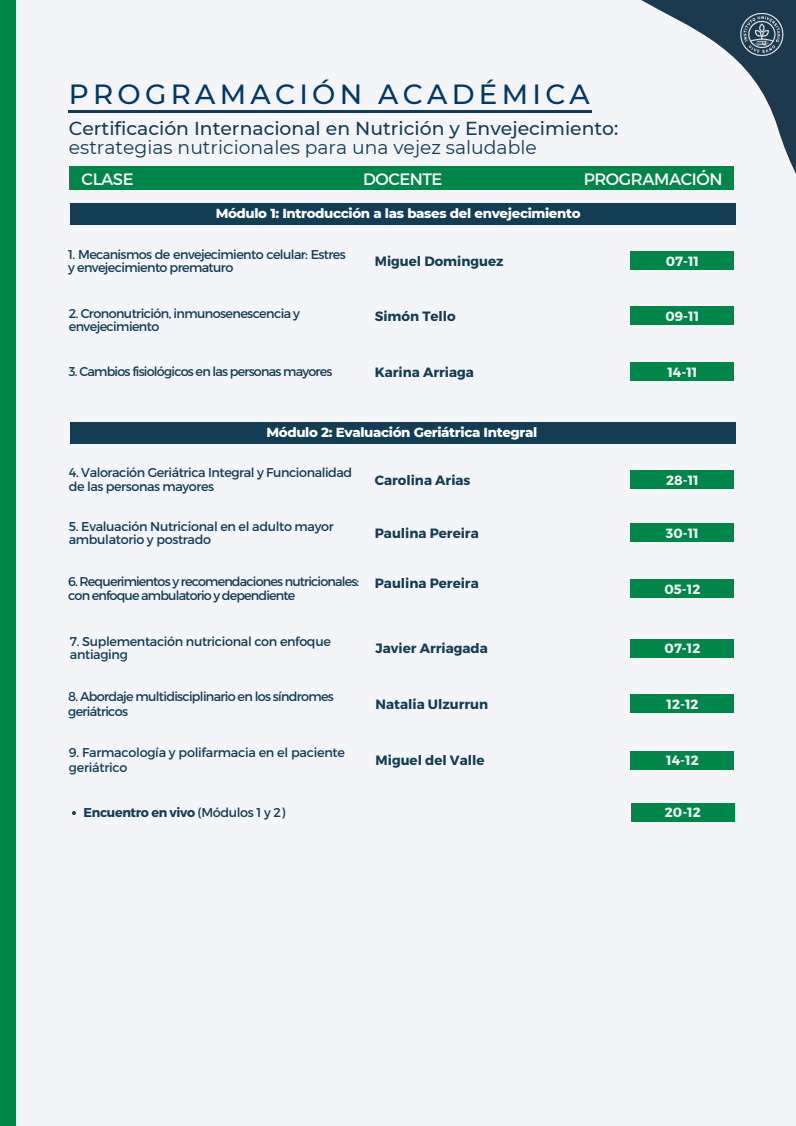
<style>
.page{position:relative;width:796px;height:1126px;background:#fff}
.page>*{position:absolute;margin:0;border:0;box-sizing:border-box;transform-origin:0 0}
.t1{font:500 27.67px "Montserrat";letter-spacing:.155em;color:#023864}
.t2{font:500 18.75px "Montserrat";color:#123d54}
.t3{font:18.75px "Montserrat";color:#123d54}
.t4{font:16.5px "Montserrat";letter-spacing:-.025em;color:#fff}
.t5{font:700 13.42px "Montserrat";color:#123d54}
.t6{font:800 13.35px "Montserrat";letter-spacing:-.025em;color:#fff}
.t7{font:700 13.35px "Montserrat";color:#f3f5f9}
.t8{font:12.75px/13.5px "Montserrat";letter-spacing:-.045em;color:#123d54}
.t9{font:12.75px/13.5px "Montserrat";letter-spacing:-.025em;color:#123d54}
.t10{font:12.75px/13.5px "Montserrat";letter-spacing:-.065em;color:#123d54}
.t11{font:12.75px/15.2px "Montserrat";letter-spacing:-.02em;color:#123d54}
.t12{font:700 12.75px "Montserrat";letter-spacing:-.025em;color:#123d54}
.s1{font-weight:400}
</style>
<div class="page">
<div style="left:0;top:0;width:795px;height:1125px;background:#f3f5f9"></div>
<svg style="left:526px;top:0;width:269px;height:260px"></svg>
<img style="left:731px;top:6px;width:59px;height:59px">
<div style="left:630px;top:251px;width:103px;height:19px;background:#008649"></div>
<div style="left:630px;top:306px;width:103px;height:19px;background:#008649"></div>
<div style="left:630px;top:362px;width:103px;height:19px;background:#008649"></div>
<div style="left:630px;top:579px;width:103px;height:18px;background:#008649"></div>
<div style="left:70px;top:203px;width:665px;height:22px;background:#123d54"></div>
<div style="left:70px;top:421px;width:665px;height:22px;background:#123d54"></div>
<div style="left:0;top:0;width:15px;height:1125px;background:#008649"></div>
<hr style="left:69px;top:110px;width:523px;height:3px;background:#123d54">
<div style="left:630px;top:470px;width:103px;height:18px;background:#008649"></div>
<div style="left:630px;top:638px;width:103px;height:19px;background:#008649"></div>
<div style="left:630px;top:694px;width:103px;height:19px;background:#008649"></div>
<div style="left:630px;top:750px;width:103px;height:19px;background:#008649"></div>
<div style="left:630px;top:523px;width:103px;height:19px;background:#008649"></div>
<div style="left:70px;top:166px;width:663px;height:23px;background:#008649"></div>
<div style="left:631px;top:802px;width:103px;height:19px;background:#008649"></div>
<svg style="left:72px;top:811px;width:4px;height:3px"></svg>
<h1 class="t1" style="left:69px;top:77px;width:522px">PROGRAMACIÓN ACADÉMICA</h1>
<h2 class="t2" style="left:69px;top:116px;width:551px">Certificación Internacional en Nutrición y Envejecimiento:</h2>
<h2 class="t3" style="left:69px;top:136px;width:469px">estrategias nutricionales para una vejez saludable</h2>
<p class="t4" style="left:82px;top:168px;width:53px">CLASE</p>
<p class="t4" style="left:363px;top:168px;width:81px">DOCENTE</p>
<p class="t4" style="left:583px;top:168px;width:140px">PROGRAMACIÓN</p>
<p class="t6" style="left:216px;top:205px;width:366px">Módulo 1: Introducción a las bases del envejecimiento</p>
<p class="t8" style="left:68px;top:247px;width:279px">1. Mecanismos de envejecimiento celular: Estres y envejecimiento prematuro</p>
<p class="t5" style="left:374px;top:252px;width:130px">Miguel Dominguez</p>
<p class="t8" style="left:69px;top:306px;width:233px;line-height:13px">2. Crononutrición, inmunosenescencia y envejecimiento</p>
<p class="t5" style="left:374px;top:307px;width:83px">Simón Tello</p>
<p class="t8" style="left:69px;top:364px;width:265px">3. Cambios fisiológicos en las personas mayores</p>
<p class="t5" style="left:374px;top:363px;width:101px">Karina Arriaga</p>
<p class="t6" style="left:266px;top:424px;width:272px">Módulo 2: Evaluación Geriátrica Integral</p>
<p class="t8" style="left:69px;top:465px;width:285px">4. Valoración Geriátrica Integral y Funcionalidad de las personas mayores</p>
<p class="t5" style="left:374px;top:471px;width:97px">Carolina Arias</p>
<p class="t7" style="left:665px;top:252px;width:35px">07-11</p>
<p class="t7" style="left:665px;top:307px;width:35px">09-11</p>
<p class="t7" style="left:667px;top:363px;width:31px">14-11</p>
<p class="t7" style="left:666px;top:471px;width:34px">28-11</p>
<p class="t9" style="left:69px;top:519px;width:266px;line-height:13px">5. Evaluación Nutricional en el adulto mayor ambulatorio y postrado</p>
<p class="t7" style="left:665px;top:524px;width:34px">30-11</p>
<p class="t5" style="left:374px;top:524px;width:105px">Paulina Pereira</p>
<p class="t10" style="left:68px;top:574px;width:292px">6. Requerimientos y recomendaciones nutricionales: con enfoque ambulatorio y dependiente</p>
<p class="t5" style="left:374px;top:574px;width:105px">Paulina Pereira</p>
<p class="t9" style="left:70px;top:633px;width:262px">7. Suplementación nutricional con enfoque antiaging</p>
<p class="t5" style="left:375px;top:639px;width:114px">Javier Arriagada</p>
<p class="t8" style="left:68px;top:688px;width:267px;line-height:14.6px">8. Abordaje multidisciplinario en los síndromes geriátricos</p>
<p class="t5" style="left:375px;top:695px;width:114px">Natalia Ulzurrun</p>
<p class="t11" style="left:69px;top:744px;width:277px">9. Farmacología y polifarmacia en el paciente geriátrico</p>
<p class="t5" style="left:375px;top:751px;width:110px">Miguel del Valle</p>
<p class="t7" style="left:664px;top:580px;width:37px">05-12</p>
<p class="t7" style="left:664px;top:639px;width:37px">07-12</p>
<p class="t7" style="left:666px;top:695px;width:34px">12-12</p>
<p class="t7" style="left:666px;top:751px;width:34px">14-12</p>
<p class="t12" style="left:83px;top:803px;width:203px">Encuentro en vivo <span class="s1">(Módulos 1 y 2)</span></p>
<p class="t7" style="left:664px;top:803px;width:37px">20-12</p>
</div>
